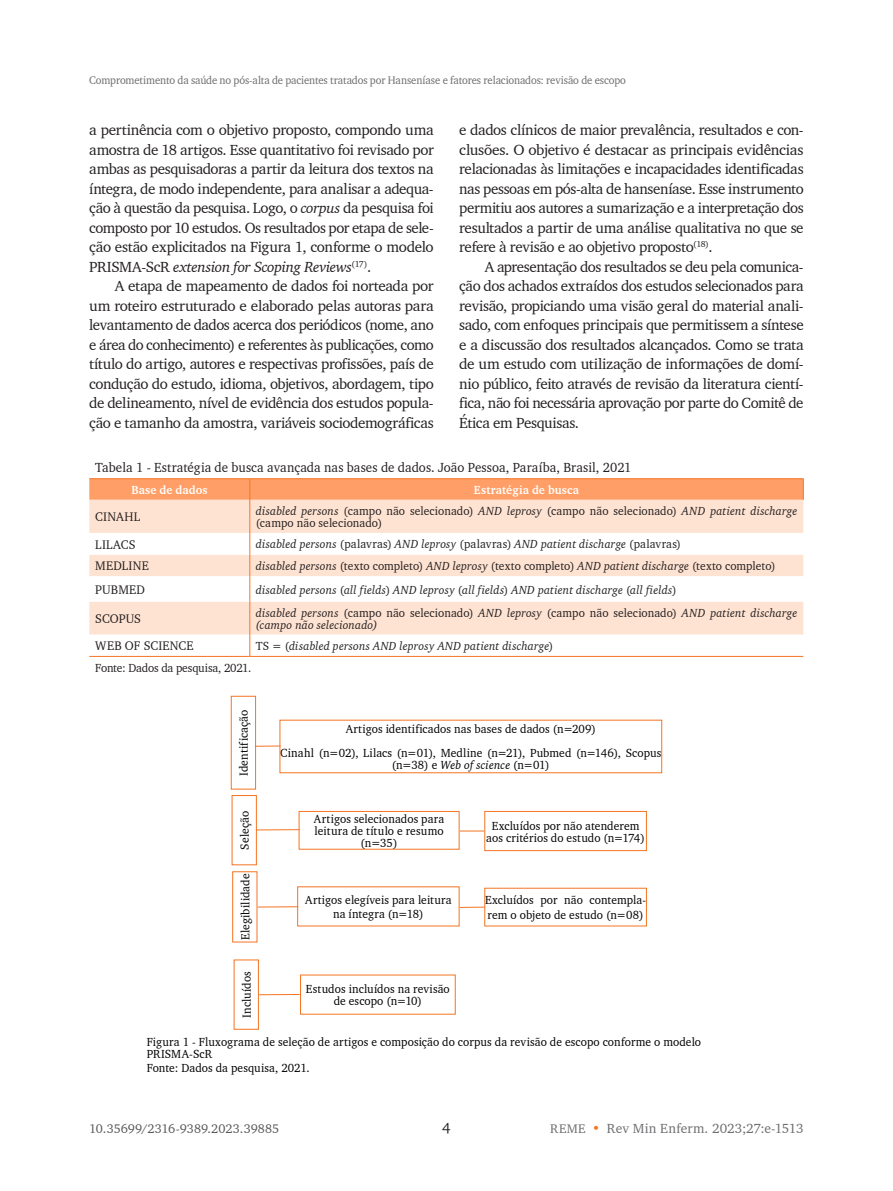
<style>
.page{position:relative;width:893px;height:1191px;background:#fff}
.page>*{position:absolute;margin:0;border:0;box-sizing:border-box;transform-origin:0 0}
.t1{font:15px/19.5px "Charter BT";letter-spacing:-.025em;color:#231f20;text-align:justify}
.t2{font:13.5px "Charter BT";letter-spacing:.005em;color:#231f20;scale:.96 1}
.t3{font:13.5px "Charter BT";letter-spacing:.01em;color:#6c6d70}
.t4{font:12.75px "Charter BT";letter-spacing:.02em;color:#231f20;scale:.96 1}
.t5{font:12.75px "Charter BT";color:#57585a}
.t6{font:12px/12px "Charter BT";letter-spacing:.01em;color:#000;text-align:center;scale:.96 1}
.t7{font:italic 12px/12px "Charter BT";letter-spacing:.01em;color:#231f20;scale:.96 1}
.t8{font:12px/12px "Charter BT";color:#231f20;scale:.96 1}
.t9{font:700 12px "Charter BT";letter-spacing:.01em;color:#fff;scale:.96 1}
.t10{font:11.25px "Charter BT";letter-spacing:-.01em;color:#6c6d70;scale:.95 1}
.s1{font-style:italic}
.s2{font-style:normal}
.s3{font-size:12.75px}
.s4{color:#f57523}
</style>
<div class="page">
<div style="left:89px;top:500px;width:714px;height:33px;background:#ffe3d2"></div>
<svg style="left:89px;top:533px;width:714px;height:123px"></svg>
<hr style="left:89px;top:656px;width:161px;height:1px;background:#f57523">
<hr style="left:250px;top:656px;width:553px;height:1px;background:#f57523">
<svg style="left:89px;top:479px;width:715px;height:21px;background:#fe9f68"></svg>
<hr style="left:89px;top:478px;width:161px;height:1px;background:#f57523">
<hr style="left:250px;top:478px;width:554px;height:1px;background:#f57523">
<hr style="left:249px;top:500px;width:1px;height:33px;background:#f57523">
<svg style="left:249px;top:533px;width:1px;height:68px"></svg>
<hr style="left:249px;top:601px;width:1px;height:33px;background:#f57523">
<svg style="left:249px;top:634px;width:1px;height:22px"></svg>
<div style="left:280px;top:720px;width:382px;height:53px;border:1px solid #f57523"></div>
<div style="left:299px;top:811px;width:160px;height:38px;border:1px solid #f57523"></div>
<div style="left:484px;top:811px;width:163px;height:40px;border:1px solid #f57523"></div>
<div style="left:231px;top:696px;width:25px;height:93px;border:1px solid #f57523"></div>
<div style="left:232px;top:795px;width:25px;height:70px;border:1px solid #f57523"></div>
<div style="left:232px;top:871px;width:25px;height:71px;border:1px solid #f57523"></div>
<div style="left:234px;top:959px;width:25px;height:70px;border:1px solid #f57523"></div>
<svg style="left:255px;top:745px;width:26px;height:1px"></svg>
<hr style="left:256px;top:829px;width:44px;height:1px;background:#f57523">
<hr style="left:258px;top:906px;width:40px;height:1px;background:#f57523">
<hr style="left:259px;top:994px;width:41px;height:1px;background:#f57523">
<svg style="left:460px;top:830px;width:24px;height:1px"></svg>
<svg style="left:460px;top:906px;width:25px;height:1px"></svg>
<p class="t10" style="left:89px;top:73px;width:566px">Comprometimento da saúde no pós-alta de pacientes tratados por Hanseníase e fatores relacionados: revisão de escopo</p>
<p class="t1" style="left:89px;top:120px;width:346px">a pertinência com o objetivo proposto, compondo uma amostra de 18 artigos. Esse quantitativo foi revisado por ambas as pesquisadoras a partir da leitura dos textos na íntegra, de modo independente, para analisar a adequa&shy;ção à questão da pesquisa. Logo, o <span class="s1">corpus</span> da pesquisa foi composto por 10 estudos. Os resultados por etapa de sele&shy;ção estão explicitados na Figura 1, conforme o modelo PRISMA-ScR <span class="s1">extension for Scoping Reviews</span><sup>(17)</sup>.</p>
<p class="t1" style="left:89px;top:276px;width:346px;text-indent:26px">A etapa de mapeamento de dados foi norteada por um roteiro estruturado e elaborado pelas autoras para levantamento de dados acerca dos periódicos (nome, ano e área do conhecimento) e referentes às publicações, como título do artigo, autores e respectivas profissões, país de condução do estudo, idioma, objetivos, abordagem, tipo de delineamento, nível de evidência dos estudos popula&shy;ção e tamanho da amostra, variáveis sociodemográficas</p>
<p class="t1" style="left:459px;top:120px;width:346px">e dados clínicos de maior prevalência, resultados e con&shy;clusões. O objetivo é destacar as principais evidências relacionadas às limitações e incapacidades identificadas nas pessoas em pós-alta de hanseníase. Esse instrumento permitiu aos autores a sumarização e a interpretação dos resultados a partir de uma análise qualitativa no que se refere à revisão e ao objetivo proposto<sup>(18)</sup>.</p>
<p class="t1" style="left:459px;top:256px;width:346px;text-indent:26px">A apresentação dos resultados se deu pela comunica&shy;ção dos achados extraídos dos estudos selecionados para revisão, propiciando uma visão geral do material anali&shy;sado, com enfoques principais que permitissem a síntese e a discussão dos resultados alcançados. Como se trata de um estudo com utilização de informações de domí&shy;nio público, feito através de revisão da literatura cientí&shy;fica, não foi necessária aprovação por parte do Comitê de Ética em Pesquisas.</p>
<p class="t2" style="left:95px;top:459px;width:560px">Tabela 1 - Estratégia de busca avançada nas bases de dados. João Pessoa, Paraíba, Brasil, 2021</p>
<p class="t9" style="left:131px;top:482px;width:81px">Base de dados</p>
<p class="t9" style="left:474px;top:482px;width:111px">Estratégia de busca</p>
<p class="t4" style="left:95px;top:509px;width:48px">CINAHL</p>
<p class="t8" style="left:256px;top:504px;width:565px"><span class="s1">disabled persons</span> (campo não selecionado) <span class="s1">AND leprosy</span> (campo não selecionado) <span class="s1">AND patient discharge </span>(campo não selecionado)</p>
<p class="t4" style="left:95px;top:536px;width:43px">LILACS</p>
<p class="t7" style="left:256px;top:538px;width:444px">disabled persons <span class="s2">(palavras)</span> AND leprosy <span class="s2">(palavras)</span> AND patient discharge <span class="s2">(palavras)</span></p>
<p class="t4" style="left:95px;top:558px;width:57px">MEDLINE</p>
<p class="t8" style="left:256px;top:559px;width:543px"><span class="s1">disabled persons</span> (texto completo) <span class="s1">AND leprosy</span> (texto completo) <span class="s1">AND patient discharge</span> (texto completo)</p>
<p class="t4" style="left:95px;top:581px;width:53px">PUBMED</p>
<p class="t7" style="left:256px;top:583px;width:440px">disabled persons <span class="s2">(</span>all fields<span class="s2">)</span> AND leprosy <span class="s2">(</span>all fields<span class="s2">)</span> AND patient discharge <span class="s2">(</span>all fields<span class="s2">)</span></p>
<p class="t4" style="left:95px;top:610px;width:49px">SCOPUS</p>
<p class="t7" style="left:256px;top:606px;width:566px">disabled persons <span class="s2">(campo não selecionado)</span> AND leprosy <span class="s2">(campo não selecionado)</span> AND patient discharge (campo não selecionado)</p>
<p class="t4" style="left:95px;top:638px;width:104px">WEB OF SCIENCE</p>
<p class="t7" style="left:256px;top:639px;width:311px"><span class="s2">TS = (</span>disabled persons AND leprosy AND patient discharge<span class="s2">)</span></p>
<p class="t8" style="left:95px;top:661px;width:164px">Fonte: Dados da pesquisa, 2021.</p>
<p class="t6" style="left:238px;top:775px;width:70px;rotate:-90deg">Identificação</p>
<p class="t6" style="left:238px;top:849px;width:42px;rotate:-90deg">Seleção</p>
<p class="t6" style="left:239px;top:940px;width:71px;rotate:-90deg">Elegibilidade</p>
<p class="t6" style="left:240px;top:1017px;width:50px;rotate:-90deg">Incluídos</p>
<p class="t6" style="left:147px;top:1035px;width:579px;text-align:left">Figura 1 - Fluxograma de seleção de artigos e composição do corpus da revisão de escopo conforme o modelo<br>PRISMA-ScR</p>
<p class="t6" style="left:147px;top:1061px;width:171px">Fonte: Dados da pesquisa, 2021.</p>
<p class="t6" style="left:280px;top:716px;width:398px;line-height:24px">Artigos identificados nas bases de dados (n=209)<br>Cinahl (n=02), Lilacs (n=01), Medline (n=21), Pubmed (n=146), Scopus</p>
<p class="t6" style="left:392px;top:758px;width:166px">(n=38) e <span class="s1">Web of science</span> (n=01)</p>
<p class="t6" style="left:314px;top:812px;width:137px">Artigos selecionados para leitura de título e resumo (n=35)</p>
<p class="t6" style="left:486px;top:819px;width:167px">Excluídos por não atenderem aos critérios do estudo (n=174)</p>
<p class="t6" style="left:305px;top:892px;width:154px;line-height:14.4px">Artigos elegíveis para leitura na íntegra (n=18)</p>
<p class="t6" style="left:485px;top:893px;width:169px;line-height:14.4px;text-align:left">Excluídos por não contempla&shy;rem o objeto de estudo (n=08)</p>
<p class="t6" style="left:306px;top:982px;width:151px">Estudos incluídos na revisão de escopo (n=10)</p>
<p class="t1" style="left:442px;top:1118px;width:10px">4</p>
<p class="t5" style="left:89px;top:1120px;width:191px">10.35699/2316-9389.2023.39885</p>
<p class="t3" style="left:550px;top:1120px;width:255px"><span class="s3">REME</span> <span class="s4">•</span> Rev Min Enferm. 2023;27:e-1513</p>
</div>
